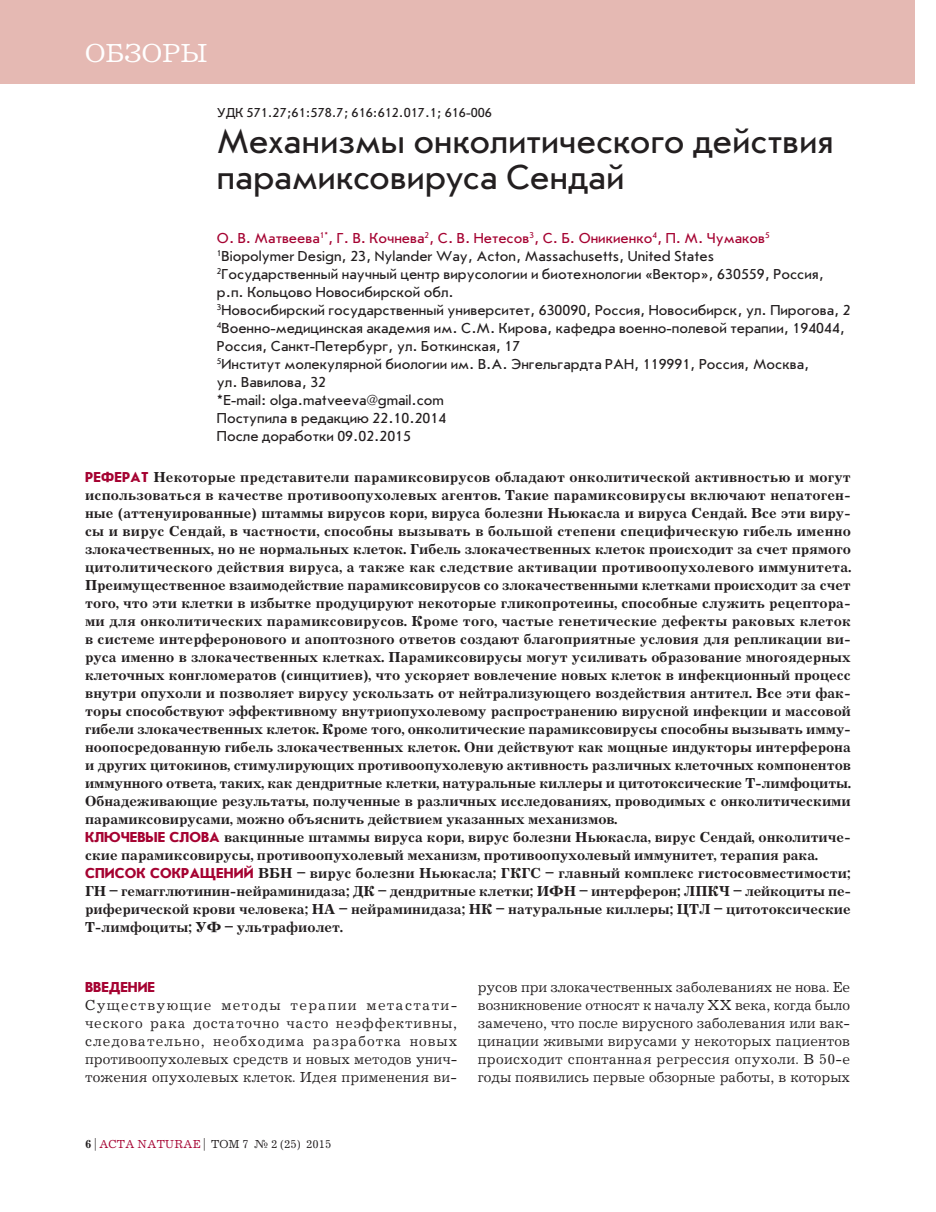
<style>
.page{position:relative;width:936px;height:1212px;background:#fff}
.page>*{position:absolute;margin:0;border:0;box-sizing:border-box;transform-origin:0 0}
.t1{font:36px/36px "Journal Sans C";letter-spacing:-.005em;color:#231f20}
.t2{font:27px "Journal C";color:#fff}
.t3{font:700 15px/18px "Journal C";color:#231f20}
.t4{font:15px/18px "Journal Sans C";color:#231f20}
.t5{font:15px/18.1px "Journal C";letter-spacing:.005em;color:#231f20;text-align:justify}
.t6{font:700 15px "Journal Sans C";color:#a50231}
.t7{font:13.5px "Journal Sans C";color:#231f20}
.t8{font:12px "Journal C";color:#231f20}
.s1{color:#a50231}
.s2{font-family:"Journal Sans C";color:#a50231}
.s3{font-weight:700}
</style>
<div class="page">
<div style="left:0;top:0;width:914px;height:84px;background:#e5b9b3"></div>
<h2 class="t2" style="left:85px;top:39px;width:124px">ОБЗОРЫ</h2>
<p class="t7" style="left:217px;top:106px;width:276px">УДК 571.27;61:578.7; 616:612.017.1; 616-006</p>
<h1 class="t1" style="left:217px;top:124px;width:618px">Механизмы онколитического действия парамиксовируса Сендай</h1>
<p class="t4" style="left:217px;top:229px;width:635px"><span class="s1">О. В. Матвеева</span><sup>1*</sup><span class="s1">, Г. В. Кочнева</span><sup>2</sup><span class="s1">, С. В. Нетесов</span><sup>3</sup><span class="s1">, С. Б. Оникиенко</span><sup>4</sup><span class="s1">, П. М. Чумаков</span><sup>5<br></sup><sup>1</sup>Biopolymer Design, 23, Nylander Way, Acton, Massachusetts, United States<br><sup>2</sup>Государственный научный центр вирусологии и биотехнологии «Вектор», 630559, Россия, р.п. Кольцово Новосибирской обл.<br><sup>3</sup>Новосибирский государственный университет, 630090, Россия, Новосибирск, ул. Пирогова, 2<br><sup>4</sup>Военно-медицинская академия им. С.М. Кирова, кафедра военно-полевой терапии, 194044, Россия, Санкт-Петербург, ул. Боткинская, 17<br><sup>5</sup>Институт молекулярной биологии им. В.А. Энгельгардта РАН, 119991, Россия, Москва,<br>ул. Вавилова, 32<br>*E-mail: olga.matveeva@gmail.com<br>Поступила в редакцию 22.10.2014<br>После доработки 09.02.2015</p>
<p class="t3" style="left:85px;top:468px;width:767px"><span class="s2">РЕФЕРАТ</span> Некоторые представители парамиксовирусов обладают онколитической активностью и могут использоваться в качестве противоопухолевых агентов. Такие парамиксовирусы включают непатоген&shy;ные (аттенуированные) штаммы вирусов кори, вируса болезни Ньюкасла и вируса Сендай. Все эти виру&shy;сы и вирус Сендай, в частности, способны вызывать в большой степени специфическую гибель именно злокачественных, но не нормальных клеток. Гибель злокачественных клеток происходит за счет прямого цитолитического действия вируса, а также как следствие активации противоопухолевого иммунитета.<br>Преимущественное взаимодействие парамиксовирусов со злокачественными клетками происходит за счет того, что эти клетки в избытке продуцируют некоторые гликопротеины, способные служить рецептора&shy;ми для онколитических парамиксовирусов. Кроме того, частые генетические дефекты раковых клеток в системе интерферонового и апоптозного ответов создают благоприятные условия для репликации ви&shy;руса именно в злокачественных клетках. Парамиксовирусы могут усиливать образование многоядерных клеточных конгломератов (синцитиев), что ускоряет вовлечение новых клеток в инфекционный процесс внутри опухоли и позволяет вирусу ускользать от нейтрализующего воздействия антител. Все эти фак&shy;торы способствуют эффективному внутриопухолевому распространению вирусной инфекции и массовой гибели злокачественных клеток. Кроме того, онколитические парамиксовирусы способны вызывать имму&shy;ноопосредованную гибель злокачественных клеток. Они действуют как мощные индукторы интерферона и других цитокинов, стимулирующих противоопухолевую активность различных клеточных компонентов иммунного ответа, таких, как дендритные клетки, натуральные киллеры и цитотоксические Т-лимфоциты.<br>Обнадеживающие результаты, полученные в различных исследованиях, проводимых с онколитическими парамиксовирусами, можно объяснить действием указанных механизмов.<br><span class="s2">КЛЮЧЕВЫЕ СЛОВА</span> вакцинные штаммы вируса кори, вирус болезни Ньюкасла, вирус Сендай, онколитиче&shy;ские парамиксовирусы, противоопухолевый механизм, противоопухолевый иммунитет, терапия рака.<br><span class="s2">СПИСОК СОКРАЩЕНИЙ</span> ВБН – вирус болезни Ньюкасла; ГКГС – главный комплекс гистосовместимости; ГН – гемагглютинин-нейраминидаза; ДК – дендритные клетки; ИФН – интерферон; ЛПКЧ – лейкоциты пе&shy;риферической крови человека; НА – нейраминидаза; НК – натуральные киллеры; ЦТЛ – цитотоксические T-лимфоциты; УФ – ультрафиолет.</p>
<p class="t6" style="left:85px;top:979px;width:71px">ВВЕДЕНИЕ</p>
<p class="t5" style="left:85px;top:997px;width:374px">Существующие методы терапии метастати&shy;ческого рака достаточно часто неэффективны, следовательно, необходима разработка новых противоопухолевых средств и новых методов унич&shy;тожения опухолевых клеток. Идея применения ви-</p>
<p class="t8" style="left:85px;top:1137px;width:248px"><span class="s3">6</span> | <span class="s1">ACTA NATURAE</span> | ТОМ 7 № 2 (25) 2015</p>
<p class="t5" style="left:478px;top:978px;width:374px">русов при злокачественных заболеваниях не нова. Ее возникновение относят к началу XX века, когда было замечено, что после вирусного заболевания или вак&shy;цинации живыми вирусами у некоторых пациентов происходит спонтанная регрессия опухоли. В 50-е годы появились первые обзорные работы, в которых</p>
</div>
